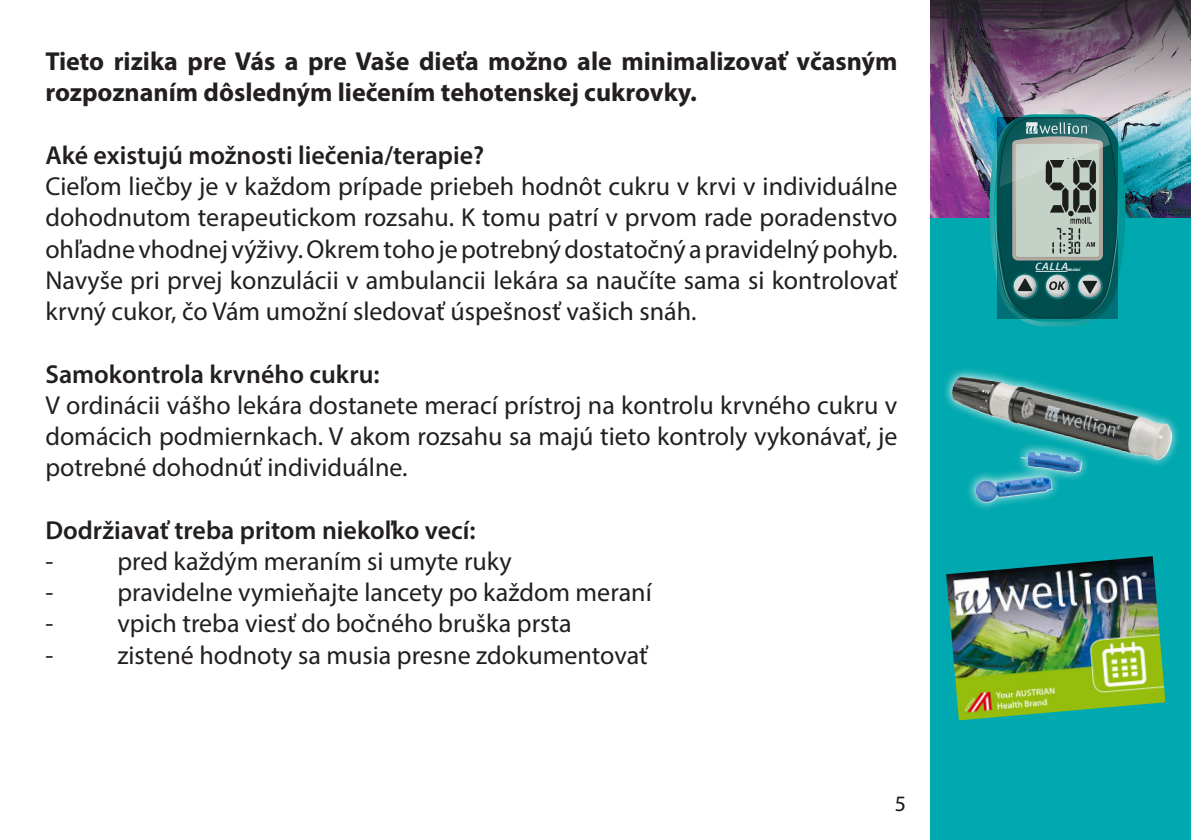
<style>
.page{position:relative;width:1191px;height:840px;background:#fff}
.page>*{position:absolute;margin:0;border:0;box-sizing:border-box;transform-origin:0 0}
.t1{font:26px/31.2px "Myriad Pro";color:#231f20;text-align:justify}
.t2{font:700 26px/31.2px "Myriad Pro";color:#231f20}
.t3{font:600 26px "Myriad Pro";color:#231f20}
.t4{font:22px "Myriad Pro";color:#181719}
.t5{font:italic 500 10.6px "Meta";letter-spacing:.05em;color:#fff;scale:1.1 1}
</style>
<div class="page">
<div style="left:930px;top:0;width:261px;height:839px;background:#00a9af"></div>
<img style="left:930px;top:117px;width:261px;height:100px">
<svg style="left:944px;top:369px;width:234px;height:140px"></svg>
<img style="left:951px;top:377px;width:223px;height:126px">
<img style="left:930px;top:0;width:261px;height:117px">
<img style="left:946px;top:556px;width:219px;height:164px">
<svg style="left:989px;top:108px;width:136px;height:218px;background:#558c8b"></svg>
<p class="t2" style="left:45px;top:45px;width:853px">Tieto rizika pre Vás a pre Vaše dieťa možno ale minimalizovať včasným rozpoznaním dôsledným liečením tehotenskej cukrovky.</p>
<p class="t3" style="left:45px;top:138px;width:440px">Aké existujú možnosti liečenia/terapie?</p>
<p class="t1" style="left:45px;top:170px;width:853px">Cieľom liečby je v každom prípade priebeh hodnôt cukru v krvi v individuálne dohodnutom terapeutickom rozsahu. K tomu patrí v prvom rade poradenstvo ohľadne vhodnej výživy. Okrem toho je potrebný dostatočný a pravidelný pohyb.<br>Navyše pri prvej konzulácii v ambulancii lekára sa naučíte sama si kontrolovať krvný cukor, čo Vám umožní sledovať úspešnosť vašich snáh.</p>
<p class="t3" style="left:45px;top:357px;width:336px">Samokontrola krvného cukru:</p>
<p class="t1" style="left:45px;top:389px;width:853px">V ordinácii vášho lekára dostanete merací prístroj na kontrolu krvného cukru v domácich podmiernkach. V akom rozsahu sa majú tieto kontroly vykonávať, je potrebné dohodnúť individuálne.</p>
<p class="t3" style="left:45px;top:513px;width:432px">Dodržiavať treba pritom niekoľko vecí:</p>
<p class="t1" style="left:45px;top:545px;width:9px">-</p>
<p class="t1" style="left:117px;top:545px;width:396px">pred každým meraním si umyte ruky</p>
<p class="t1" style="left:45px;top:576px;width:9px">-</p>
<p class="t1" style="left:117px;top:576px;width:536px">pravidelne vymieňajte lancety po každom meraní</p>
<p class="t1" style="left:45px;top:607px;width:9px">-</p>
<p class="t1" style="left:117px;top:607px;width:456px">vpich treba viesť do bočného bruška prsta</p>
<p class="t1" style="left:45px;top:638px;width:9px">-</p>
<p class="t1" style="left:117px;top:638px;width:532px">zistené hodnoty sa musia presne zdokumentovať</p>
<p class="t4" style="left:894px;top:789px;width:13px">5</p>
<p class="t5" style="left:1035px;top:260px;width:43px">CALLA<sub>mini</sub></p>
</div>
